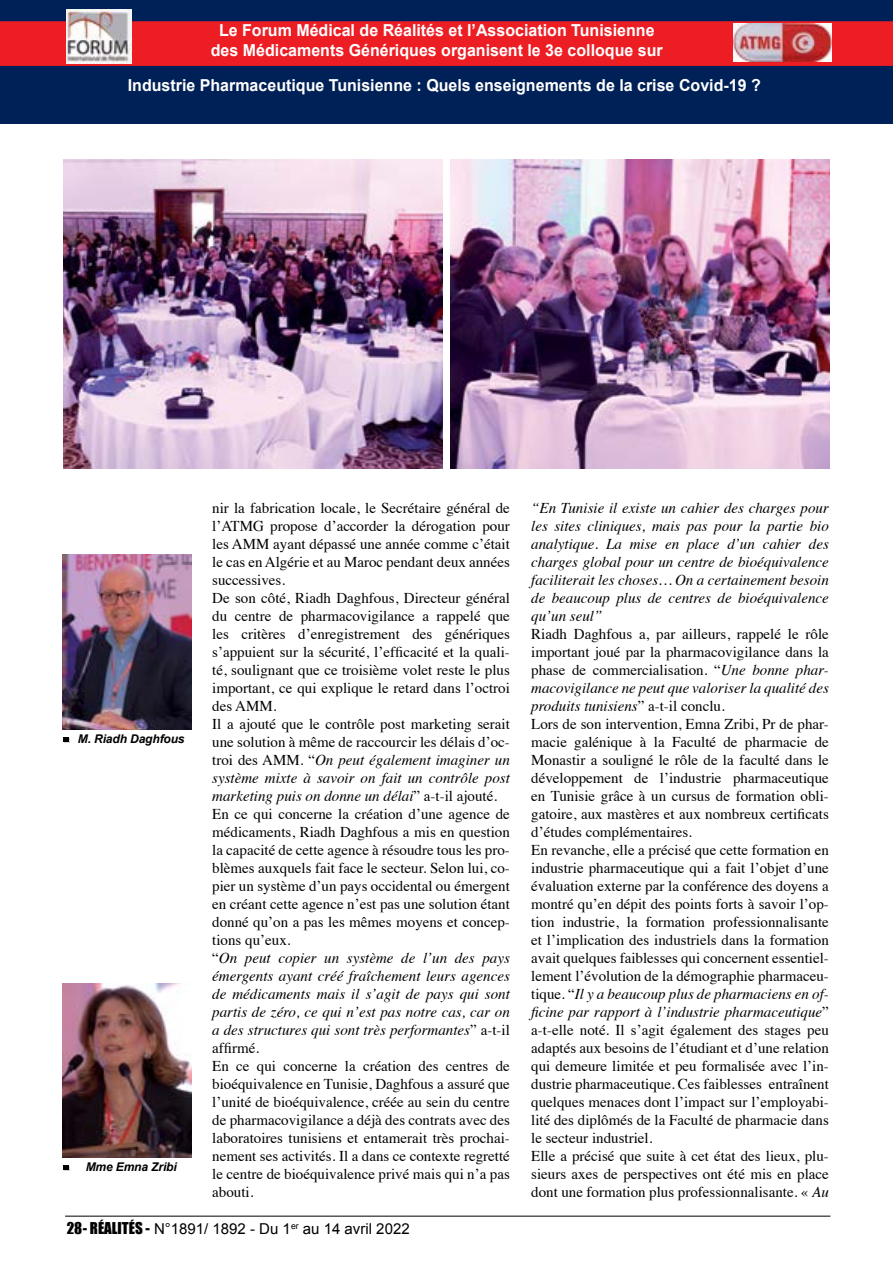
<style>
.page{position:relative;width:893px;height:1263px;background:#fff}
.page>*{position:absolute;margin:0;border:0;box-sizing:border-box;transform-origin:0 0}
.t1{font:700 16.5px/19.5px "Arial";color:#fff;text-align:center}
.t2{font:15px/18px "Times";color:#000}
.t3{font:italic 15px/18px "Times";color:#000;text-align:justify}
.t4{font:15px "Arial";color:#000}
.t5{font:italic 700 12px "Arial";letter-spacing:-.01em;color:#000}
.s1{font-style:italic}
.s2{font-family:"Impact"}
</style>
<div class="page">
<hr style="left:65px;top:1216px;width:765px;height:1px;background:#000">
<div style="left:0;top:0;width:893px;height:123px;background:#002157"></div>
<div style="left:0;top:21px;width:893px;height:45px;background:#ed1d24"></div>
<img style="left:67px;top:9px;width:64px;height:55px">
<img style="left:733px;top:24px;width:98px;height:37px">
<img style="left:64px;top:159px;width:378px;height:309px">
<img style="left:451px;top:159px;width:378px;height:309px">
<svg style="left:63px;top:737px;width:7px;height:6px"></svg>
<img style="left:62px;top:555px;width:129px;height:174px">
<svg style="left:63px;top:1165px;width:7px;height:6px"></svg>
<img style="left:62px;top:983px;width:129px;height:174px">
<p class="t1" style="left:211px;top:21px;width:453px">Le Forum Médical de Réalités et l’Association Tunisienne des Médicaments Génériques organisent le 3e colloque sur</p>
<p class="t1" style="left:128px;top:76px;width:634px">Industrie Pharmaceutique Tunisienne : Quels enseignements de la crise Covid-19 ?</p>
<p class="t5" style="left:78px;top:731px;width:108px">M. Riadh Daghfous</p>
<p class="t5" style="left:86px;top:1159px;width:93px">Mme Emna Zribi</p>
<p class="t2" style="left:212px;top:498px;width:299px">nir la fabrication locale, le Secrétaire général de l’ATMG propose d’accorder la dérogation pour les AMM ayant dépassé une année comme c’était le cas en Algérie et au Maroc pendant deux années successives.<br>De son côté, Riadh Daghfous, Directeur général du centre de pharmacovigilance a rappelé que les critères d’enregistrement des génériques s’appuient sur la sécurité, l’efficacité et la quali&shy;té, soulignant que ce troisième volet reste le plus important, ce qui explique le retard dans l’octroi des AMM.<br>Il a ajouté que le contrôle post marketing serait une solution à même de raccourcir les délais d’oc&shy;troi des AMM. “<span class="s1">On peut également imaginer un système mixte à savoir on fait un contrôle post marketing puis on donne un délai</span>” a-t-il ajouté.<br>En ce qui concerne la création d’une agence de médicaments, Riadh Daghfous a mis en question la capacité de cette agence à résoudre tous les pro&shy;blèmes auxquels fait face le secteur. Selon lui, co&shy;pier un système d’un pays occidental ou émergent en créant cette agence n’est pas une solution étant donné qu’on a pas les mêmes moyens et concep&shy;tions qu’eux.<br>“<span class="s1">On peut copier un système de l’un des pays émergents ayant créé fraîchement leurs agences de médicaments mais il s’agit de pays qui sont partis de zéro, ce qui n’est pas notre cas, car on a des structures qui sont très performantes</span>” a-t-il affirmé.<br>En ce qui concerne la création des centres de bioéquivalence en Tunisie, Daghfous a assuré que l’unité de bioéquivalence, créée au sein du centre de pharmacovigilance a déjà des contrats avec des laboratoires tunisiens et entamerait très prochai&shy;nement ses activités. Il a dans ce contexte regretté le centre de bioéquivalence privé mais qui n’a pas abouti.</p>
<p class="t3" style="left:531px;top:498px;width:299px">“En Tunisie il existe un cahier des charges pour les sites cliniques, mais pas pour la partie bio analytique. La mise en place d’un cahier des charges global pour un centre de bioéquivalence faciliterait les choses… On a certainement besoin de beaucoup plus de centres de bioéquivalence qu’un seul”</p>
<p class="t2" style="left:531px;top:624px;width:299px">Riadh Daghfous a, par ailleurs, rappelé le rôle important joué par la pharmacovigilance dans la phase de commercialisation. “<span class="s1">Une bonne phar&shy;macovigilance ne peut que valoriser la qualité des produits tunisiens</span>” a-t-il conclu.<br>Lors de son intervention, Emna Zribi, Pr de phar&shy;macie galénique à la Faculté de pharmacie de Monastir a souligné le rôle de la faculté dans le développement de l’industrie pharmaceutique en Tunisie grâce à un cursus de formation obli&shy;gatoire, aux mastères et aux nombreux certificats d’études complémentaires.<br>En revanche, elle a précisé que cette formation en industrie pharmaceutique qui a fait l’objet d’une évaluation externe par la conférence des doyens a montré qu’en dépit des points forts à savoir l’op&shy;tion industrie, la formation professionnalisante et l’implication des industriels dans la formation avait quelques faiblesses qui concernent essentiel&shy;lement l’évolution de la démographie pharmaceu&shy;tique. “<span class="s1">Il y a beaucoup plus de pharmaciens en of&shy;ficine par rapport à l’industrie pharmaceutique</span>” a-t-elle noté. Il s’agit également des stages peu adaptés aux besoins de l’étudiant et d’une relation qui demeure limitée et peu formalisée avec l’in&shy;dustrie pharmaceutique. Ces faiblesses entraînent quelques menaces dont l’impact sur l’employabi&shy;lité des diplômés de la Faculté de pharmacie dans le secteur industriel.<br>Elle a précisé que suite à cet état des lieux, plu&shy;sieurs axes de perspectives ont été mis en place dont une formation plus professionnalisante. « <span class="s1">Au</span></p>
<p class="t4" style="left:67px;top:1219px;width:344px"><span class="s2">28- RÉALITÉS -</span> N°1891/ 1892 - Du 1<sup>er</sup> au 14 avril 2022</p>
</div>
